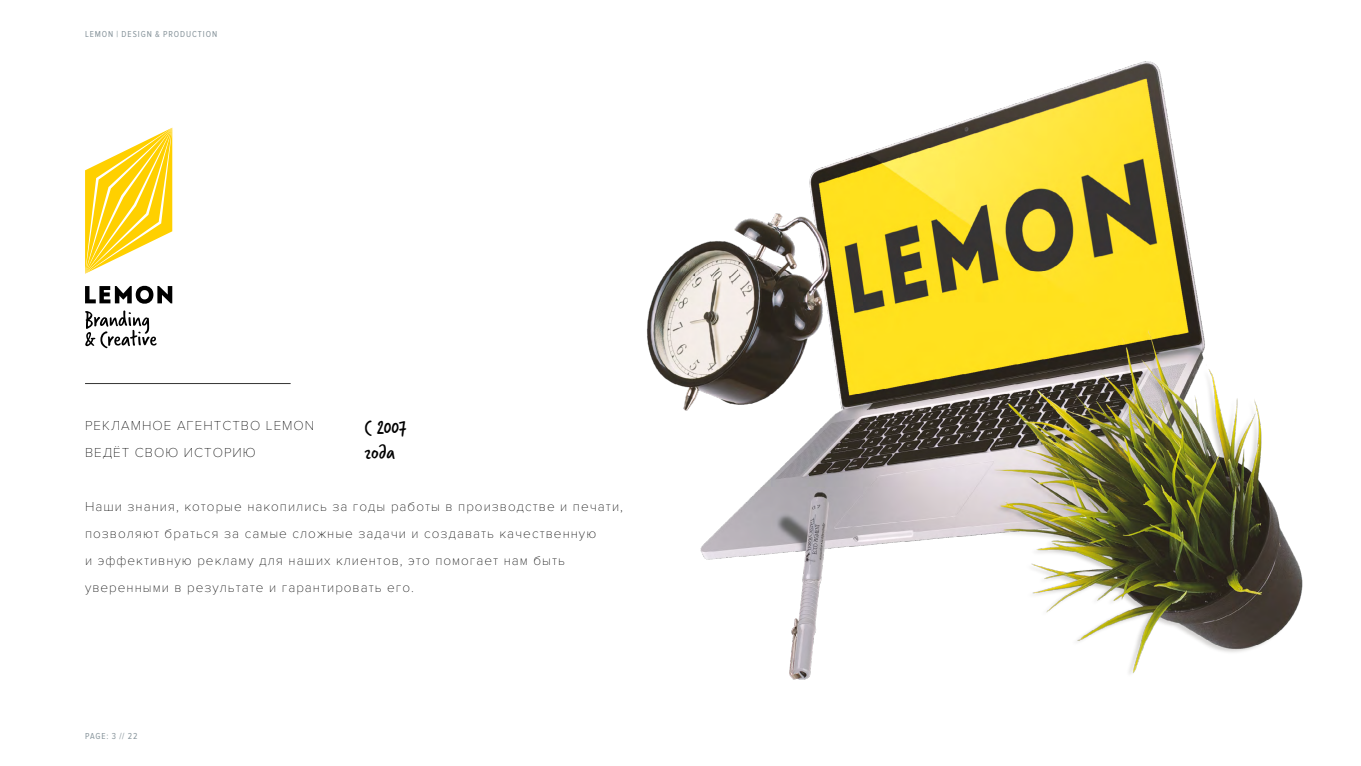
<style>
.page{position:relative;width:1361px;height:766px;background:#fff}
.page>*{position:absolute;margin:0;border:0;box-sizing:border-box;transform-origin:0 0}
.t1{font:21px/25.2px "Verveine";letter-spacing:-.01em;color:#000}
.t2{font:100 13.5px/27px "Proxima Nova T";letter-spacing:.075em;color:#000}
.t3{font:9px "Proxima Nova Cond";letter-spacing:.1em;color:#87949b}
</style>
<div class="page">
<hr style="left:85px;top:383px;width:206px;height:1px;background:#3c3c3b">
<img style="left:647px;top:61px;width:656px;height:619px">
<svg style="left:85px;top:128px;width:87px;height:146px"></svg>
<svg style="left:85px;top:285px;width:87px;height:63px"></svg>
<p class="t3" style="left:85px;top:29px;width:134px">LEMON | DESIGN &amp; PRODUCTION</p>
<p class="t2" style="left:85px;top:411px;width:231px">РЕКЛАМНОЕ АГЕНТСТВО LEMON<br>ВЕДЁТ СВОЮ ИСТОРИЮ</p>
<h1 class="t1" style="left:364px;top:414px;width:44px">С 2007 года</h1>
<p class="t2" style="left:85px;top:492px;width:539px">Наши знания, которые накопились за годы работы в производстве и печати, позволяют браться за самые сложные задачи и создавать качественную<br>и эффективную рекламу для наших клиентов, это помогает нам быть уверенными в результате и гарантировать его.</p>
<p class="t3" style="left:85px;top:730px;width:54px">PAGE: 3 // 22</p>
</div>
